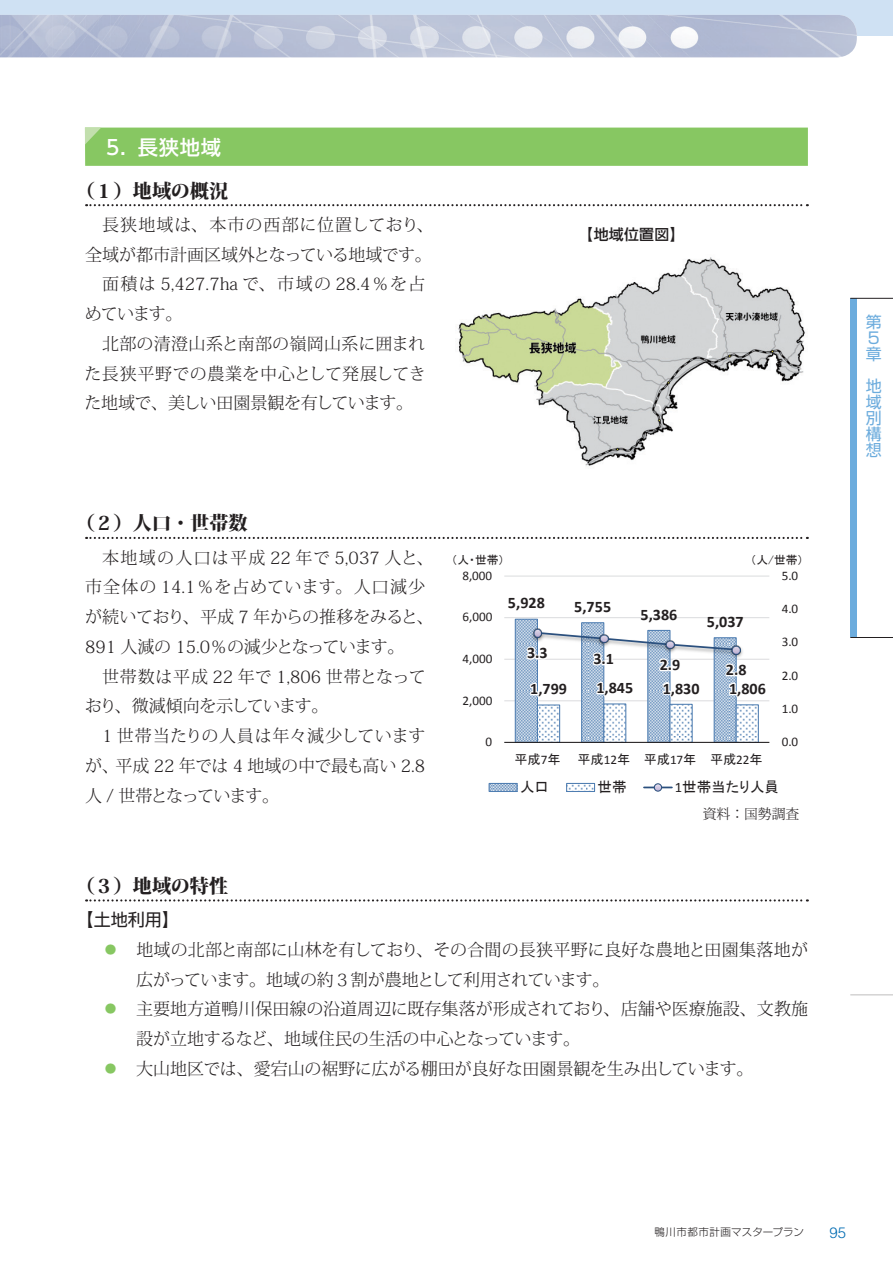
<style>
.page{position:relative;width:893px;height:1263px;background:#fff}
.page>*{position:absolute;margin:0;border:0;box-sizing:border-box;transform-origin:0 0}
.t1{font:500 20.25px "UD Shin Go Pro";color:#fff}
.t2{font:800 19.2px "Koz Min Pr 6 N";color:#231f20}
.t3{font:300 16.95px/29.7px "Koz Min Pr 6 N";color:#231f20}
.t4{font:300 16.95px "Koz Min Pr 6 N";letter-spacing:-.04em;color:#231f20}
.t5{font:300 16.95px "Koz Min Pr 6 N";letter-spacing:.035em;color:#231f20}
.t6{font:300 16.95px "Koz Min Pr 6 N";letter-spacing:.02em;color:#231f20}
.t7{font:300 16.95px "Koz Min Pr 6 N";letter-spacing:-.035em;color:#231f20}
.t8{font:300 16.95px "Koz Min Pr 6 N";letter-spacing:.055em;color:#231f20}
.t9{font:16.95px "Shin Go Pr 6 N";color:#231f20}
.t10{font:700 16.05px "Calibri";letter-spacing:.005em;color:#231f20}
.t11{font:15.9px/15.9px "Shin Go Pr 6 N";color:#6cacdd}
.t12{font:300 15px "Helvetica";color:#006cb3}
.t13{font:500 14.85px "UD Shin Go Pro";letter-spacing:.02em;color:#231f20}
.t14{font:14.55px "MS P Gothic";color:#231f20}
.t15{font:300 13.8px "Koz Min Pr 6 N";color:#231f20}
.t16{font:13.2px "Calibri";color:#231f20}
.t17{font:13.2px "MS P Gothic";color:#231f20}
.t18{font:13.05px "Calibri";color:#231f20}
.t19{font:11.7px "MS P Gothic";color:#231f20}
.t20{font:300 10.5px "Shin Go Pr 6 N";letter-spacing:.03em;color:#231f20}
.s1{font-family:"Calibri"}
.s2{color:#87c762}
</style>
<div class="page">
<div style="left:850px;top:298px;width:7px;height:339px;background:#6cacdd"></div>
<hr style="left:850px;top:298px;width:43px;height:1px;background:#231f20">
<hr style="left:850px;top:637px;width:43px;height:1px;background:#231f20">
<div style="left:0;top:0;width:893px;height:36px;background:#cfe1f3"></div>
<img style="left:0;top:15px;width:857px;height:42px">
<svg style="left:86px;top:204px;width:722px;height:2px"></svg>
<svg style="left:86px;top:537px;width:722px;height:2px"></svg>
<svg style="left:86px;top:899px;width:722px;height:2px"></svg>
<div style="left:85px;top:128px;width:723px;height:38px;background:#87c762"></div>
<svg style="left:85px;top:128px;width:16px;height:17px"></svg>
<img style="left:458px;top:257px;width:348px;height:209px">
<hr style="left:504px;top:700px;width:265px;height:1px;background:#dcdddf">
<hr style="left:504px;top:659px;width:265px;height:1px;background:#dcdddf">
<hr style="left:504px;top:617px;width:265px;height:1px;background:#dcdddf">
<hr style="left:504px;top:575px;width:265px;height:2px;background:#dcdddf">
<hr style="left:504px;top:742px;width:265px;height:1px;background:#231f20">
<svg style="left:514px;top:618px;width:254px;height:125px"></svg>
<svg style="left:491px;top:785px;width:25px;height:5px"></svg>
<div style="left:489px;top:783px;width:29px;height:9px;border:1px solid #4e7db1"></div>
<svg style="left:568px;top:785px;width:25px;height:5px"></svg>
<div style="left:566px;top:783px;width:29px;height:9px;border:1px solid #4e7db1"></div>
<hr style="left:644px;top:786px;width:28px;height:2px;background:#2b507e">
<svg style="left:654px;top:784px;width:8px;height:7px"></svg>
<div style="left:654px;top:783px;width:8px;height:9px;border:1px solid #2b507e;border-radius:50%"></div>
<hr style="left:850px;top:994px;width:43px;height:1px;background:#231f20">
<p class="t1" style="left:85px;top:131px;width:137px">　5．長狭地域</p>
<p class="t2" style="left:76px;top:180px;width:154px">（１）地域の概況</p>
<p class="t8" style="left:102px;top:215px;width:333px">長狭地域は、本市の西部に位置しており、</p>
<p class="t3" style="left:85px;top:240px;width:348px">全域が都市計画区域外となっている地域です。</p>
<p class="t5" style="left:102px;top:275px;width:325px">面積は 5,427.7ha で、市域の 28.4％を占</p>
<p class="t3" style="left:85px;top:299px;width:99px">めています。</p>
<p class="t3" style="left:102px;top:329px;width:325px">北部の清澄山系と南部の嶺岡山系に囲まれ</p>
<p class="t6" style="left:85px;top:364px;width:343px">た長狭平野での農業を中心として発展してき</p>
<p class="t7" style="left:85px;top:394px;width:330px">た地域で、美しい田園景観を有しています。</p>
<p class="t13" style="left:578px;top:222px;width:108px">【地域位置図】</p>
<p class="t2" style="left:76px;top:512px;width:173px">（２）人口・世帯数</p>
<p class="t3" style="left:85px;top:543px;width:350px;text-indent:17px">本地域の人口は平成 22 年で 5,037 人と、市全体の 14.1％を占めています。人口減少が続いており、平成 7 年からの推移をみると、<br>891 人減の 15.0％の減少となっています。</p>
<p class="t3" style="left:85px;top:662px;width:343px;text-indent:17px">世帯数は平成 22 年で 1,806 世帯となっており、微減傾向を示しています。</p>
<p class="t3" style="left:85px;top:721px;width:342px;text-align:justify;text-indent:17px">1 世帯当たりの人員は年々減少していますが、平成 22 年では 4 地域の中で最も高い 2.8人 / 世帯となっています。</p>
<p class="t19" style="left:451px;top:554px;width:54px">（人・世帯）</p>
<p class="t19" style="left:750px;top:554px;width:54px">（人/世帯）</p>
<p class="t18" style="left:462px;top:567px;width:31px">8,000</p>
<p class="t18" style="left:782px;top:567px;width:18px">5.0</p>
<p class="t16" style="left:462px;top:609px;width:31px">6,000</p>
<p class="t10" style="left:508px;top:593px;width:38px">5,928</p>
<p class="t10" style="left:574px;top:596px;width:38px">5,755</p>
<p class="t10" style="left:640px;top:604px;width:38px">5,386</p>
<p class="t10" style="left:707px;top:611px;width:38px">5,037</p>
<p class="t16" style="left:782px;top:600px;width:18px">4.0</p>
<p class="t16" style="left:462px;top:650px;width:31px">4,000</p>
<p class="t10" style="left:527px;top:643px;width:22px">3.3</p>
<p class="t10" style="left:593px;top:648px;width:22px">3.1</p>
<p class="t10" style="left:660px;top:654px;width:22px">2.9</p>
<p class="t10" style="left:726px;top:659px;width:22px">2.8</p>
<p class="t16" style="left:782px;top:634px;width:18px">3.0</p>
<p class="t16" style="left:782px;top:667px;width:18px">2.0</p>
<p class="t16" style="left:462px;top:692px;width:31px">2,000</p>
<p class="t10" style="left:530px;top:678px;width:38px">1,799</p>
<p class="t10" style="left:596px;top:678px;width:38px">1,845</p>
<p class="t10" style="left:663px;top:678px;width:38px">1,830</p>
<p class="t10" style="left:729px;top:678px;width:38px">1,806</p>
<p class="t16" style="left:782px;top:700px;width:18px">1.0</p>
<p class="t16" style="left:486px;top:733px;width:8px">0</p>
<p class="t16" style="left:782px;top:733px;width:18px">0.0</p>
<p class="t17" style="left:514px;top:753px;width:47px">平成<span class="s1">7</span>年</p>
<p class="t17" style="left:577px;top:753px;width:187px">平成<span class="s1">12</span>年 平成<span class="s1">17</span>年 平成<span class="s1">22</span>年</p>
<p class="t14" style="left:520px;top:779px;width:30px">人口</p>
<p class="t14" style="left:597px;top:779px;width:30px">世帯</p>
<p class="t14" style="left:675px;top:779px;width:106px"><span class="s1">1</span>世帯当たり人員</p>
<p class="t15" style="left:703px;top:806px;width:98px">資料：国勢調査</p>
<p class="t2" style="left:76px;top:875px;width:154px">（３）地域の特性</p>
<p class="t9" style="left:77px;top:906px;width:104px">【土地利用】</p>
<p class="t3" style="left:102px;top:935px;width:707px"><span class="s2">⃝</span> 地域の北部と南部に山林を有しており、その合間の長狭平野に良好な農地と田園集落地が</p>
<p class="t4" style="left:136px;top:970px;width:475px">広がっています。地域の約３割が農地として利用されています。</p>
<p class="t3" style="left:102px;top:995px;width:707px"><span class="s2">⃝</span> 主要地方道鴨川保田線の沿道周辺に既存集落が形成されており、店舗や医療施設、文教施</p>
<p class="t3" style="left:136px;top:1024px;width:445px">設が立地するなど、地域住民の生活の中心となっています。</p>
<p class="t3" style="left:102px;top:1054px;width:653px"><span class="s2">⃝</span> 大山地区では、愛宕山の裾野に広がる棚田が良好な田園景観を生み出しています。</p>
<p class="t11" style="left:866px;top:313px;width:17px">第<br>５章</p>
<p class="t11" style="left:866px;top:377px;width:17px;text-align:justify">地域別構想</p>
<p class="t20" style="left:655px;top:1224px;width:151px">鴨川市都市計画マスタープラン</p>
<p class="t12" style="left:829px;top:1223px;width:18px">95</p>
</div>
